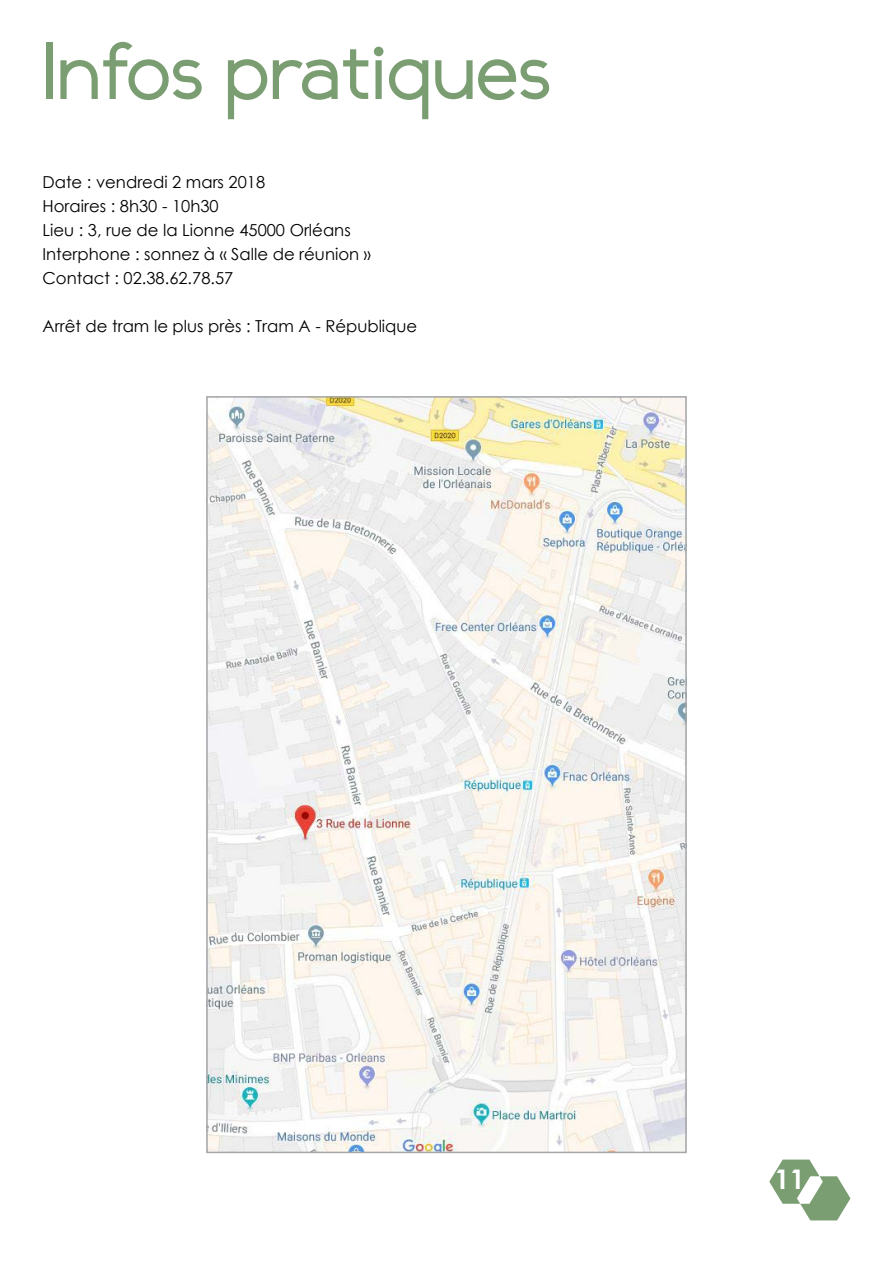
<style>
.page{position:relative;width:893px;height:1263px;background:#fff}
.page>*{position:absolute;margin:0;border:0;box-sizing:border-box;transform-origin:0 0}
.t1{font:70.5px "Compass";color:#7a9e72}
.t2{font:700 27px "Century Gothic";color:#fff}
.t3{font:16.5px/24px "Century Gothic";color:#000}
</style>
<div class="page">
<svg style="left:769px;top:1159px;width:81px;height:61px"></svg>
<img style="left:209px;top:399px;width:475px;height:751px">
<div style="left:206px;top:396px;width:481px;height:757px;border:2px solid #a3a5a8"></div>
<h1 class="t1" style="left:43px;top:17px;width:510px">Infos pratiques</h1>
<p class="t3" style="left:43px;top:170px;width:330px">Date : vendredi 2 mars 2018<br>Horaires : 8h30 - 10h30<br>Lieu : 3, rue de la Lionne 45000 Orléans<br>Interphone : sonnez à « Salle de réunion »<br>Contact : 02.38.62.78.57</p>
<p class="t3" style="left:43px;top:314px;width:376px">Arrêt de tram le plus près : Tram A - République</p>
<h2 class="t2" style="left:775px;top:1159px;width:32px">11</h2>
</div>
